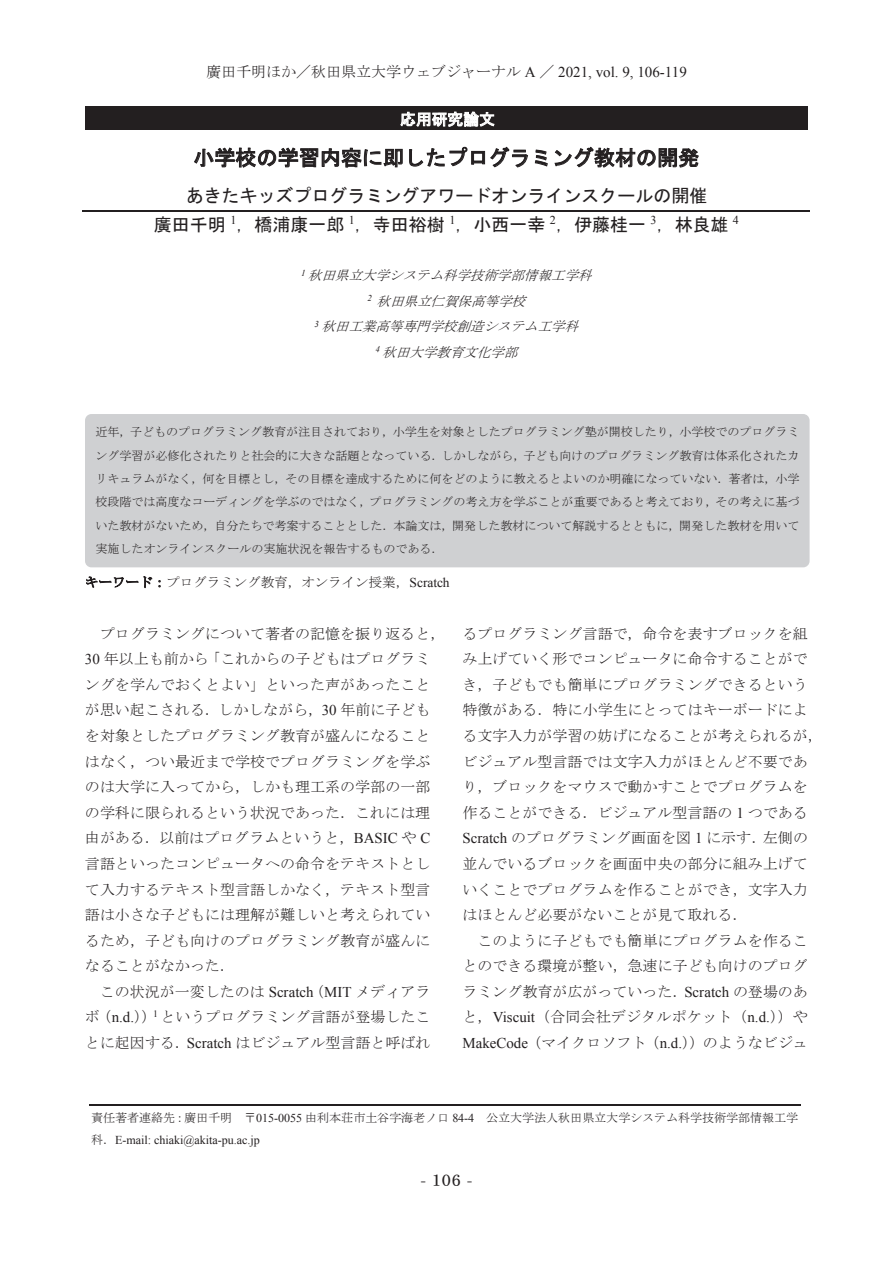
<style>
.page{position:relative;width:893px;height:1263px;background:#fff}
.page>*{position:absolute;margin:0;border:0;box-sizing:border-box;transform-origin:0 0}
.t1{font:21px "MS Gothic";color:#231f20}
.t2{font:18px/28.2px "MS Gothic";color:#231f20;text-align:center}
.t3{font:16.95px "DFHS Mincho Std W5";color:#231f20}
.t4{font:15.9px "MS Gothic";color:#fff}
.t5{font:15.9px "Times New Roman";color:#231f20}
.t6{font:15px/25.7px "MS Mincho";color:#231f20}
.t7{font:italic 13.5px/25.5px "MS Mincho";color:#231f20;text-align:center}
.t8{font:13.5px "MS Mincho";color:#231f20}
.t9{font:12px/23.4px "MS Mincho";color:#231f20;text-align:justify}
.t10{font:12px "Times New Roman";letter-spacing:.005em;color:#231f20}
.s1{font-family:"Times New Roman"}
.s2{font-family:"Times New Roman";font-size:13.5px}
.s3{font-family:"MS Mincho"}
</style>
<div class="page">
<div style="left:85px;top:414px;width:725px;height:153px;background:#cfd0d2;border-radius:6px"></div>
<div style="left:85px;top:106px;width:723px;height:23px;background:#231f20"></div>
<svg style="left:400px;top:111px;width:95px;height:16px"></svg>
<svg style="left:194px;top:147px;width:209px;height:21px"></svg>
<svg style="left:409px;top:147px;width:119px;height:21px"></svg>
<svg style="left:535px;top:149px;width:13px;height:18px"></svg>
<svg style="left:554px;top:147px;width:145px;height:21px"></svg>
<hr style="left:83px;top:210px;width:727px;height:1px;background:#231f20">
<svg style="left:86px;top:576px;width:66px;height:13px"></svg>
<svg style="left:158px;top:580px;width:3px;height:7px"></svg>
<hr style="left:89px;top:1104px;width:711px;height:2px;background:#231f20">
<p class="t6" style="left:206px;top:58px;width:482px">廣田千明ほか／秋田県立大学ウェブジャーナル <span class="s1">A</span> ／ <span class="s1">2021, vol. 9, 106-119</span></p>
<p class="t6" style="left:241px;top:61px;width:412px">廣田千明ほか<span class="s1">/</span>秋田県立大学ウェブジャーナル <span class="s1">A/</span><span class="s2">2021, vol. 9, ?-?</span></p>
<p class="t4" style="left:400px;top:111px;width:96px">応用研究論文</p>
<h1 class="t1" style="left:193px;top:147px;width:507px">小学校の学習内容に即したプログラミング教材の開発</h1>
<p class="t2" style="left:154px;top:182px;width:587px">あきたキッズプログラミングアワードオンラインスクールの開催<br>廣田千明 <sup>1</sup>，橋浦康一郎 <sup>1</sup>，寺田裕樹 <sup>1</sup>，小西一幸 <sup>2</sup>，伊藤桂一 <sup>3</sup>，林良雄 <sup>4</sup></p>
<p class="t7" style="left:301px;top:262px;width:296px"><sup>1</sup> 秋田県立大学システム科学技術学部情報工学科<br><sup>2</sup> 秋田県立仁賀保高等学校<br><sup>3</sup> 秋田工業高等専門学校創造システム工学科<br><sup>4</sup> 秋田大学教育文化学部</p>
<p class="t9" style="left:95px;top:420px;width:706px">近年，子どものプログラミング教育が注目されており，小学生を対象としたプログラミング塾が開校したり，小学校でのプログラミング学習が必修化されたりと社会的に大きな話題となっている．しかしながら，子ども向けのプログラミング教育は体系化されたカリキュラムがなく，何を目標とし，その目標を達成するために何をどのように教えるとよいのか明確になっていない．著者は，小学校段階では高度なコーディングを学ぶのではなく，プログラミングの考え方を学ぶことが重要であると考えており，その考えに基づいた教材がないため，自分たちで考案することとした．本論文は，開発した教材について解説するとともに，開発した教材を用いて実施したオンラインスクールの実施状況を報告するものである．</p>
<p class="t8" style="left:85px;top:575px;width:366px">キーワード：プログラミング教育，オンライン授業，<span class="s1">Scratch</span></p>
<p class="t6" style="left:85px;top:620px;width:362px;text-indent:15px">プログラミングについて著者の記憶を振り返ると，<br><span class="s1">30</span> 年以上も前から「これからの子どもはプログラミングを学んでおくとよい」といった声があったことが思い起こされる．しかしながら，<span class="s1">30</span> 年前に子どもを対象としたプログラミング教育が盛んになることはなく，つい最近まで学校でプログラミングを学ぶのは大学に入ってから，しかも理工系の学部の一部の学科に限られるという状況であった．これには理由がある．以前はプログラムというと，<span class="s1">BASIC</span> や <span class="s1">C</span>言語といったコンピュータへの命令をテキストとして入力するテキスト型言語しかなく，テキスト型言語は小さな子どもには理解が難しいと考えられているため，子ども向けのプログラミング教育が盛んになることがなかった．</p>
<p class="t6" style="left:85px;top:979px;width:347px;text-align:justify;text-indent:15px">この状況が一変したのは <span class="s1">Scratch</span>（<span class="s1">MIT</span> メディアラボ（<span class="s1">n.d.</span>））<sup>1</sup> というプログラミング言語が登場したことに起因する．<span class="s1">Scratch</span> はビジュアル型言語と呼ばれ</p>
<p class="t6" style="left:462px;top:620px;width:362px">るプログラミング言語で，命令を表すブロックを組み上げていく形でコンピュータに命令することができ，子どもでも簡単にプログラミングできるという特徴がある．特に小学生にとってはキーボードによる文字入力が学習の妨げになることが考えられるが，ビジュアル型言語では文字入力がほとんど不要であり，ブロックをマウスで動かすことでプログラムを作ることができる．ビジュアル型言語の <span class="s1">1</span> つである<br><span class="s1">Scratch</span> のプログラミング画面を図 <span class="s1">1</span> に示す．左側の並んでいるブロックを画面中央の部分に組み上げていくことでプログラムを作ることができ，文字入力はほとんど必要がないことが見て取れる．</p>
<p class="t6" style="left:462px;top:927px;width:347px;text-align:justify;text-indent:15px">このように子どもでも簡単にプログラムを作ることのできる環境が整い，急速に子ども向けのプログラミング教育が広がっていった．<span class="s1">Scratch</span> の登場のあと，<span class="s1">Viscuit</span>（合同会社デジタルポケット（<span class="s1">n.d.</span>））や<span class="s1">MakeCode</span>（マイクロソフト（<span class="s1">n.d.</span>））のようなビジュ</p>
<p class="t9" style="left:91px;top:1106px;width:709px">責任著者連絡先：廣田千明 〒<span class="s1">015-0055</span> 由利本荘市土谷字海老ノ口 <span class="s1">84-4</span> 公立大学法人秋田県立大学システム科学技術学部情報工学</p>
<p class="t10" style="left:91px;top:1131px;width:170px"><span class="s3">科．</span>E-mail: chiaki@akita-pu.ac.jp</p>
<p class="t3" style="left:420px;top:1170px;width:53px">- 106 -</p>
<p class="t5" style="left:433px;top:1169px;width:28px">- 1 -</p>
</div>
